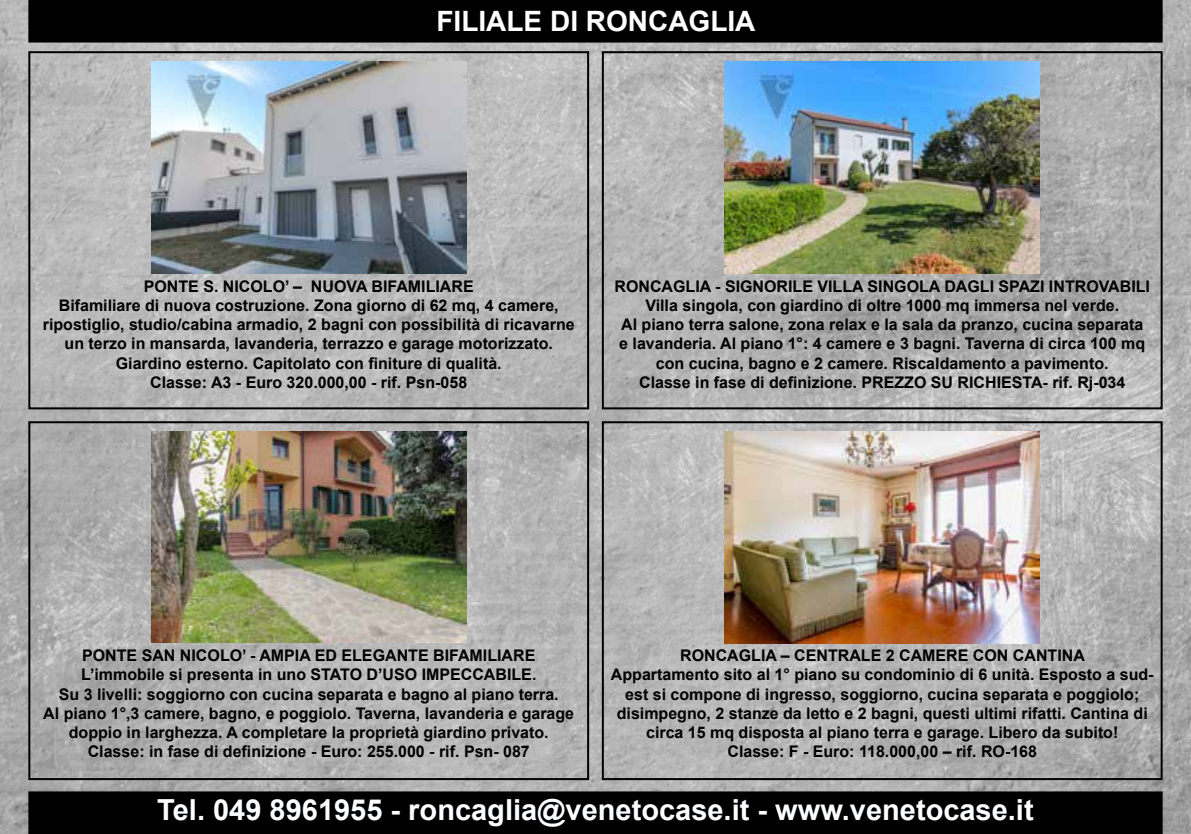
<style>
.page{position:relative;width:1191px;height:834px;background:#fff}
.page>*{position:absolute;margin:0;border:0;box-sizing:border-box;transform-origin:0 0}
.t1{font:700 29px "Arial";color:#fdfeff}
.t2{font:700 28px "Arial";color:#fff}
.t3{font:700 16px/19.2px "Arial";color:#000;text-align:center}
</style>
<div class="page">
<img style="left:0;top:0;width:1191px;height:833px">
<div style="left:28px;top:791px;width:1134px;height:42px;background:#000"></div>
<div style="left:28px;top:0;width:1134px;height:43px;background:#000"></div>
<div style="left:28px;top:51px;width:561px;height:358px;border:2px solid #000"></div>
<div style="left:602px;top:51px;width:560px;height:358px;border:2px solid #000"></div>
<div style="left:28px;top:421px;width:561px;height:359px;border:2px solid #000"></div>
<div style="left:602px;top:421px;width:560px;height:359px;border:2px solid #000"></div>
<img style="left:151px;top:62px;width:315px;height:211px">
<img style="left:724px;top:62px;width:315px;height:211px">
<img style="left:151px;top:431px;width:315px;height:211px">
<img style="left:724px;top:432px;width:315px;height:211px">
<h2 class="t2" style="left:436px;top:2px;width:320px">FILIALE DI RONCAGLIA</h2>
<p class="t3" style="left:43px;top:277px;width:533px">PONTE S. NICOLO’ – NUOVA BIFAMILIARE<br>Bifamiliare di nuova costruzione. Zona giorno di 62 mq, 4 camere, ripostiglio, studio/cabina armadio, 2 bagni con possibilità di ricavarne un terzo in mansarda, lavanderia, terrazzo e garage motorizzato.<br>Giardino esterno. Capitolato con finiture di qualità.<br>Classe: A3 - Euro 320.000,00 - rif. Psn-058</p>
<p class="t3" style="left:614px;top:277px;width:537px">RONCAGLIA - SIGNORILE VILLA SINGOLA DAGLI SPAZI INTROVABILI Villa singola, con giardino di oltre 1000 mq immersa nel verde.<br>Al piano terra salone, zona relax e la sala da pranzo, cucina separata<br>e lavanderia. Al piano 1°: 4 camere e 3 bagni. Taverna di circa 100 mq con cucina, bagno e 2 camere. Riscaldamento a pavimento.<br>Classe in fase di definizione. PREZZO SU RICHIESTA- rif. Rj-034</p>
<p class="t3" style="left:43px;top:646px;width:532px">PONTE SAN NICOLO’ - AMPIA ED ELEGANTE BIFAMILIARE L’immobile si presenta in uno STATO D’USO IMPECCABILE.<br>Su 3 livelli: soggiorno con cucina separata e bagno al piano terra.<br>Al piano 1°,3 camere, bagno, e poggiolo. Taverna, lavanderia e garage doppio in larghezza. A completare la proprietà giardino privato.<br>Classe: in fase di definizione - Euro: 255.000 - rif. Psn- 087</p>
<p class="t3" style="left:611px;top:646px;width:544px">RONCAGLIA – CENTRALE 2 CAMERE CON CANTINA<br>Appartamento sito al 1° piano su condominio di 6 unità. Esposto a sud&shy;est si compone di ingresso, soggiorno, cucina separata e poggiolo; disimpegno, 2 stanze da letto e 2 bagni, questi ultimi rifatti. Cantina di circa 15 mq disposta al piano terra e garage. Libero da subito!<br>Classe: F - Euro: 118.000,00 – rif. RO-168</p>
<h1 class="t1" style="left:157px;top:789px;width:878px">Tel. 049 8961955 - roncaglia@venetocase.it - www.venetocase.it</h1>
</div>
